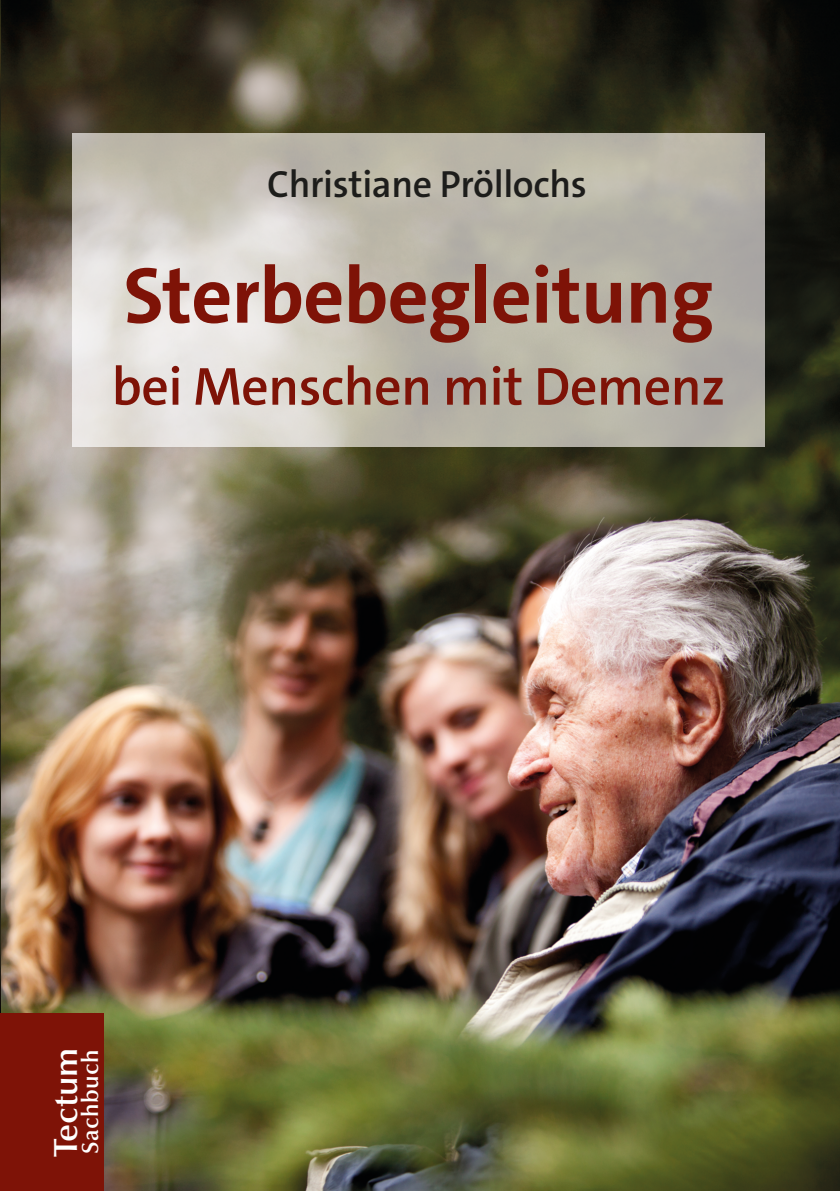
<style>
.page{position:relative;width:840px;height:1191px;background:#fff}
.page>*{position:absolute;margin:0;border:0;box-sizing:border-box;transform-origin:0 0}
.t1{font:700 80px "The Sans C5";letter-spacing:-.01em;color:#7e1307}
.t2{font:600 54px "The Sans C5";letter-spacing:-.01em;color:#7e1307}
.t3{font:600 38px "The Sans C5";letter-spacing:-.01em;color:#1d1d1b}
.t4{font:600 33.6px "Optima";color:#fff}
.t5{font:600 23.4px "Optima";letter-spacing:.02em;color:#fff}
</style>
<div class="page">
<img style="left:0;top:0;width:839px;height:1191px">
<img style="left:72px;top:133px;width:692px;height:313px">
<div style="left:0;top:1013px;width:103px;height:178px;background:#7e1307"></div>
<p class="t3" style="left:267px;top:159px;width:321px">Christiane Pröllochs</p>
<h1 class="t1" style="left:123px;top:244px;width:591px">Sterbebegleitung</h1>
<p class="t2" style="left:112px;top:352px;width:615px">bei Menschen mit Demenz</p>
<p class="t4" style="left:46px;top:1157px;width:111px;rotate:-90deg">Tectum</p>
<p class="t5" style="left:76px;top:1154px;width:106px;rotate:-90deg">Sachbuch</p>
</div>
